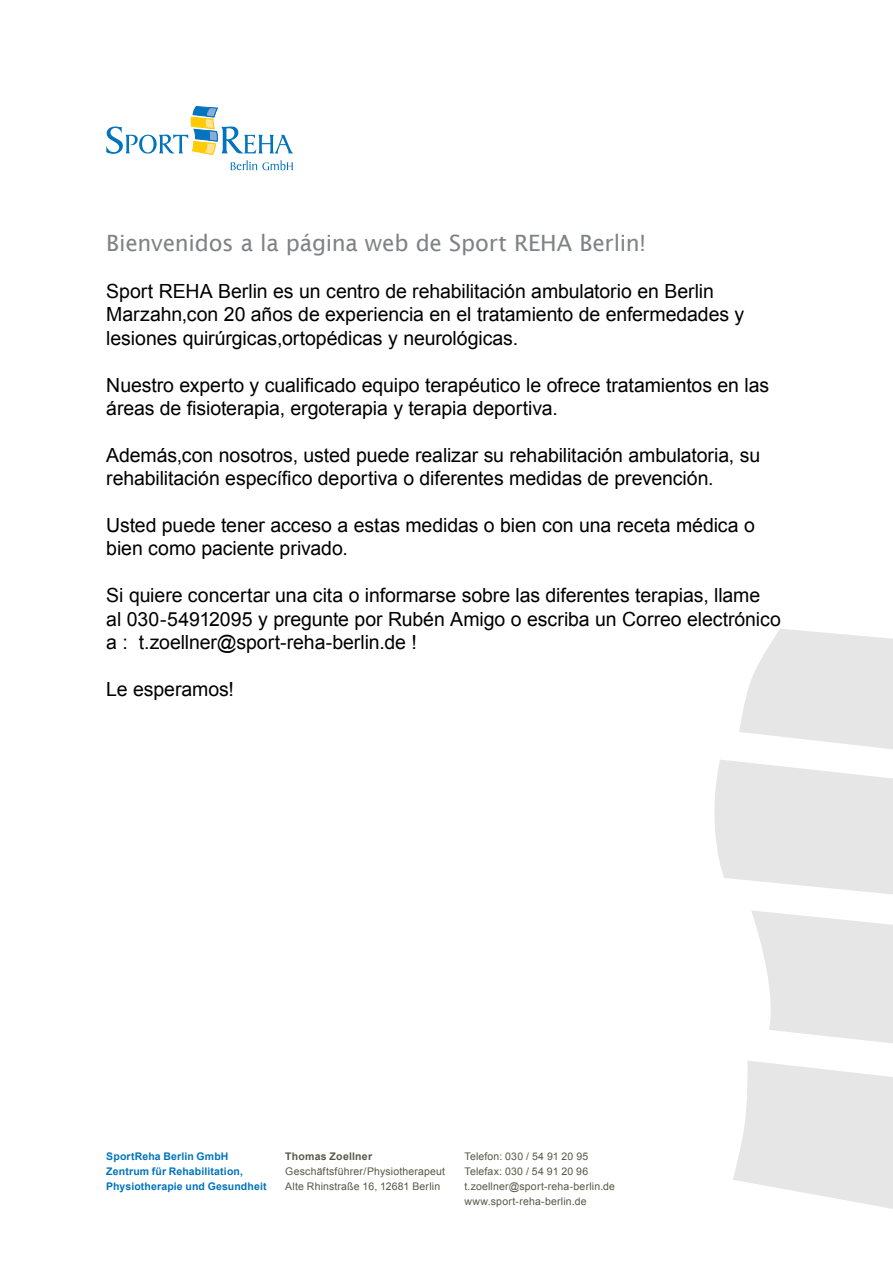
<style>
.page{position:relative;width:893px;height:1263px;background:#fff}
.page>*{position:absolute;margin:0;border:0;box-sizing:border-box;transform-origin:0 0}
.t1{font:22.5px "Lucida Sans";letter-spacing:-.01em;color:#808285}
.t2{font:19.5px/23.4px "Arial";letter-spacing:-.005em;color:#000}
.t3{font:10.5px/15px "Arial";letter-spacing:.015em;color:#585747}
.t4{font:700 10.5px/15px "Arial";letter-spacing:.01em;color:#0074bc}
.t5{font:700 10.5px "Arial";letter-spacing:.02em;color:#585747}
</style>
<div class="page">
<svg style="left:106px;top:106px;width:187px;height:65px"></svg>
<svg style="left:714px;top:629px;width:179px;height:580px;fill:#e6e6e6"></svg>
<p class="t1" style="left:106px;top:230px;width:541px">Bienvenidos a la página web de Sport REHA Berlin!</p>
<p class="t2" style="left:106px;top:280px;width:640px">Sport REHA Berlin es un centro de rehabilitación ambulatorio en Berlin<br>Marzahn,con 20 años de experiencia en el tratamiento de enfermedades y lesiones quirúrgicas,ortopédicas y neurológicas.</p>
<p class="t2" style="left:106px;top:373px;width:664px">Nuestro experto y cualificado equipo terapéutico le ofrece tratamientos en las áreas de fisioterapia, ergoterapia y terapia deportiva.</p>
<p class="t2" style="left:106px;top:443px;width:655px">Además,con nosotros, usted puede realizar su rehabilitación ambulatoria, su rehabilitación específico deportiva o diferentes medidas de prevención.</p>
<p class="t2" style="left:106px;top:514px;width:650px">Usted puede tener acceso a estas medidas o bien con una receta médica o bien como paciente privado.</p>
<p class="t2" style="left:106px;top:584px;width:676px">Si quiere concertar una cita o informarse sobre las diferentes terapias, llame<br>al 030-54912095 y pregunte por Rubén Amigo o escriba un Correo electrónico a : t.zoellner@sport-reha-berlin.de !</p>
<p class="t2" style="left:106px;top:677px;width:129px">Le esperamos!</p>
<p class="t4" style="left:106px;top:1149px;width:162px">SportReha Berlin GmbH<br>Zentrum für Rehabilitation,<br>Physiotherapie und Gesundheit</p>
<p class="t5" style="left:285px;top:1149px;width:88px">Thomas Zoellner</p>
<p class="t3" style="left:285px;top:1164px;width:161px">Geschäftsführer/Physiotherapeut<br>Alte Rhinstraße 16, 12681 Berlin</p>
<p class="t3" style="left:464px;top:1149px;width:152px">Telefon: 030 / 54 91 20 95<br>Telefax: 030 / 54 91 20 96 t.zoellner@sport-reha-berlin.de www.sport-reha-berlin.de</p>
</div>
